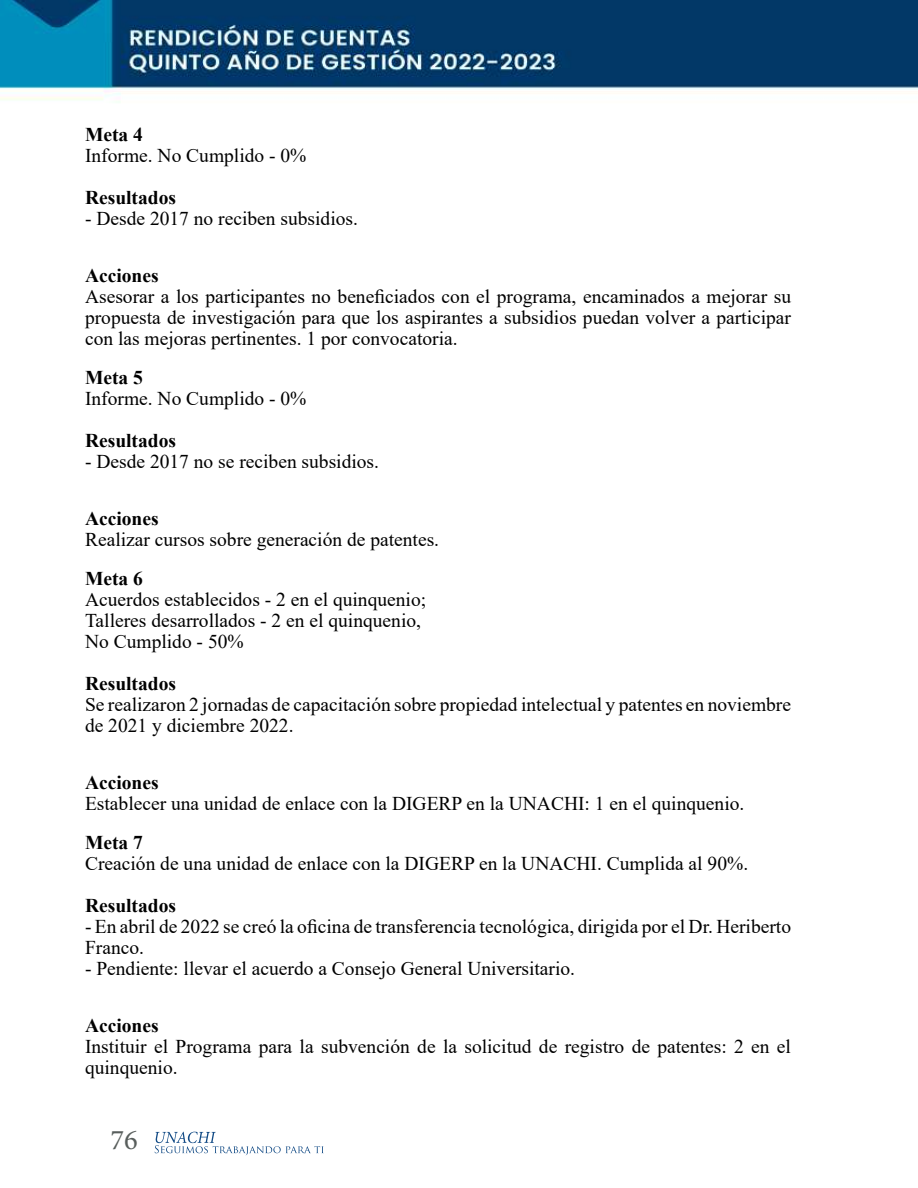
<style>
.page{position:relative;width:918px;height:1188px;background:#fff}
.page>*{position:absolute;margin:0;border:0;box-sizing:border-box;transform-origin:0 0}
.t1{font:28.5px "Minion Pro";color:#585e5c}
.t2{font:19.5px/21px "Times New Roman";color:#000}
.t3{font:700 19.5px "Times New Roman";color:#000}
</style>
<div class="page">
<img style="left:0;top:0;width:918px;height:1156px">
<svg style="left:155px;top:1132px;width:169px;height:23px"></svg>
<p class="t3" style="left:85px;top:120px;width:59px">Meta 4</p>
<p class="t2" style="left:85px;top:144px;width:223px">Informe. No Cumplido - 0%</p>
<p class="t3" style="left:85px;top:183px;width:93px">Resultados</p>
<p class="t2" style="left:85px;top:207px;width:274px">- Desde 2017 no reciben subsidios.</p>
<p class="t3" style="left:85px;top:261px;width:75px">Acciones</p>
<p class="t2" style="left:85px;top:285px;width:708px;text-align:justify">Asesorar a los participantes no beneficiados con el programa, encaminados a mejorar su propuesta de investigación para que los aspirantes a subsidios puedan volver a participar con las mejoras pertinentes. 1 por convocatoria.</p>
<p class="t3" style="left:85px;top:363px;width:59px">Meta 5</p>
<p class="t2" style="left:85px;top:387px;width:223px">Informe. No Cumplido - 0%</p>
<p class="t3" style="left:85px;top:427px;width:93px">Resultados</p>
<p class="t2" style="left:85px;top:450px;width:296px">- Desde 2017 no se reciben subsidios.</p>
<p class="t3" style="left:85px;top:505px;width:75px">Acciones</p>
<p class="t2" style="left:85px;top:528px;width:356px">Realizar cursos sobre generación de patentes.</p>
<p class="t3" style="left:85px;top:565px;width:59px">Meta 6</p>
<p class="t2" style="left:85px;top:588px;width:343px">Acuerdos establecidos - 2 en el quinquenio;<br>Talleres desarrollados - 2 en el quinquenio,<br>No Cumplido - 50%</p>
<p class="t3" style="left:85px;top:670px;width:93px">Resultados</p>
<p class="t2" style="left:85px;top:693px;width:708px">Se realizaron 2 jornadas de capacitación sobre propiedad intelectual y patentes en noviembre de 2021 y diciembre 2022.</p>
<p class="t3" style="left:85px;top:769px;width:75px">Acciones</p>
<p class="t2" style="left:85px;top:792px;width:661px">Establecer una unidad de enlace con la DIGERP en la UNACHI: 1 en el quinquenio.</p>
<p class="t3" style="left:85px;top:829px;width:59px">Meta 7</p>
<p class="t2" style="left:85px;top:852px;width:665px">Creación de una unidad de enlace con la DIGERP en la UNACHI. Cumplida al 90%.</p>
<p class="t3" style="left:85px;top:892px;width:93px">Resultados</p>
<p class="t2" style="left:85px;top:915px;width:708px">- En abril de 2022 se creó la oficina de transferencia tecnológica, dirigida por el Dr. Heriberto<br>Franco.</p>
<p class="t2" style="left:85px;top:957px;width:492px">- Pendiente: llevar el acuerdo a Consejo General Universitario.</p>
<p class="t3" style="left:85px;top:1012px;width:75px">Acciones</p>
<p class="t2" style="left:85px;top:1035px;width:708px">Instituir el Programa para la subvención de la solicitud de registro de patentes: 2 en el quinquenio.</p>
<h1 class="t1" style="left:110px;top:1121px;width:29px">76</h1>
</div>
